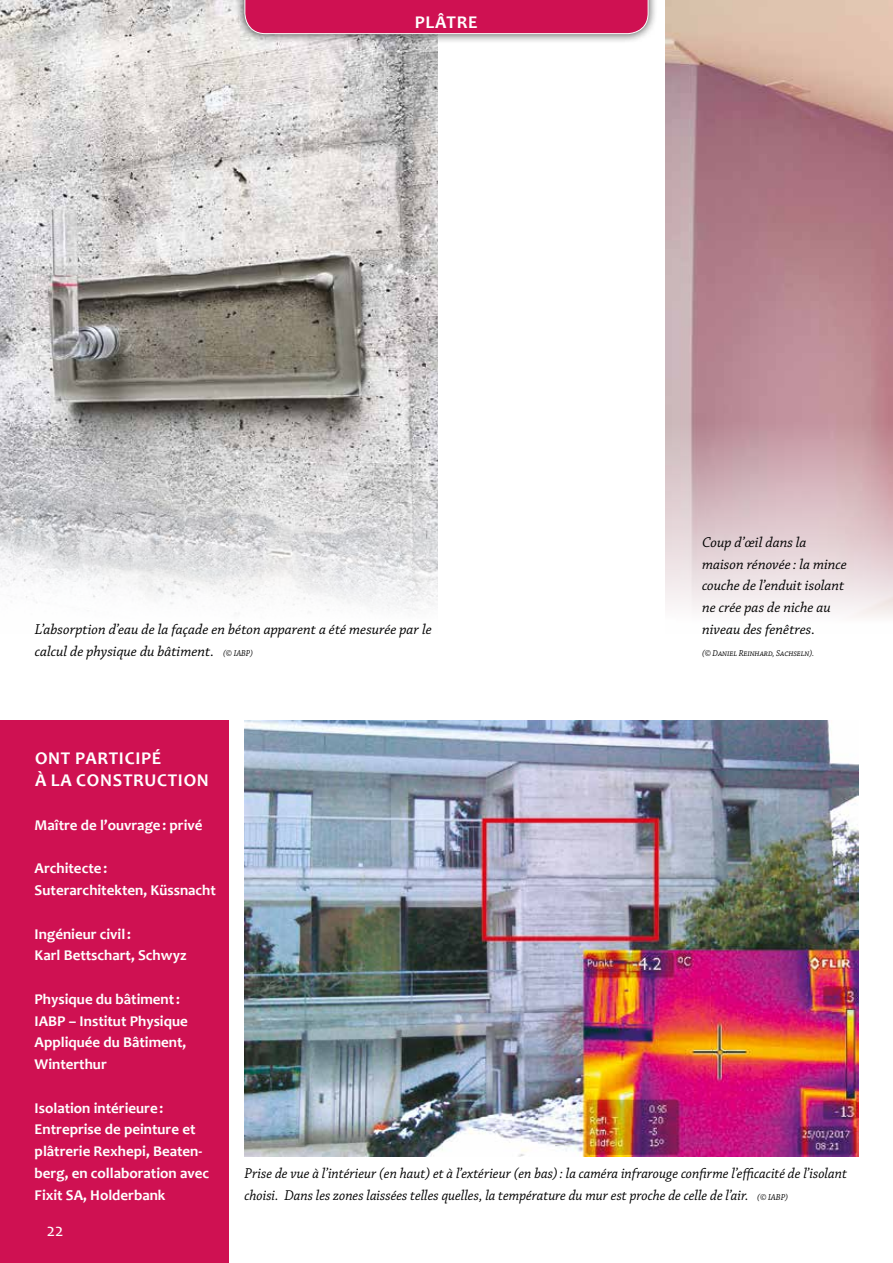
<style>
.page{position:relative;width:893px;height:1263px;background:#fff}
.page>*{position:absolute;margin:0;border:0;box-sizing:border-box;transform-origin:0 0}
.t1{font:700 18px/21.8px "Candara";letter-spacing:.04em;color:#fff}
.t2{font:18px "Candara";color:#fff}
.t3{font:700 15px/21.8px "Candara";color:#fff}
.t4{font:italic 15px/21.8px "Chaparral Pro";color:#000;scale:.95 1}
.t5{font:italic 15px/21.8px "Chaparral Pro";color:#000}
.t6{font:italic 9px "Chaparral Pro";color:#000;scale:.92 1}
.s1{font-size:9px}
</style>
<div class="page">
<div style="left:0;top:721px;width:228px;height:542px;background:#cf1152"></div>
<img style="left:0;top:0;width:438px;height:612px">
<img style="left:665px;top:0;width:228px;height:617px">
<div style="left:235px;top:0;width:423px;height:44px;background:#000;opacity:.75"></div>
<div style="left:244px;top:0;width:405px;height:34px;background:#cf1152"></div>
<img style="left:244px;top:721px;width:615px;height:435px">
<p class="t1" style="left:415px;top:11px;width:64px">PLÂTRE</p>
<p class="t5" style="left:35px;top:619px;width:399px">L’absorption d’eau de la façade en béton apparent a été mesurée par le calcul de physique du bâtiment. <span class="s1">(© IABP)</span></p>
<p class="t5" style="left:702px;top:532px;width:146px">Coup d’œil dans la maison rénovée : la mince couche de l’enduit isolant ne crée pas de niche au niveau des fenêtres.</p>
<p class="t6" style="left:702px;top:648px;width:123px">(© Daniel Reinhard, Sachseln).</p>
<p class="t1" style="left:35px;top:747px;width:175px">ONT PARTICIPÉ<br>À LA CONSTRUCTION</p>
<p class="t3" style="left:35px;top:814px;width:169px">Maître de l’ouvrage: privé</p>
<p class="t3" style="left:35px;top:857px;width:183px">Architecte:<br>Suterarchitekten, Küssnacht</p>
<p class="t3" style="left:35px;top:922px;width:153px">Ingénieur civil:<br>Karl Bettschart, Schwyz</p>
<p class="t3" style="left:35px;top:988px;width:155px">Physique du bâtiment:<br>IABP – Institut Physique<br>Appliquée du Bâtiment,<br>Winterthur</p>
<p class="t3" style="left:35px;top:1096px;width:176px">Isolation intérieure:<br>Entreprise de peinture et plâtrerie Rexhepi, Beaten&shy;berg, en collaboration avec<br>Fixit SA, Holderbank</p>
<p class="t2" style="left:47px;top:1218px;width:18px">22</p>
<p class="t4" style="left:244px;top:1163px;width:636px">Prise de vue à l’intérieur (en haut) et à l’extérieur (en bas): la caméra infrarouge confirme l’efficacité de l’isolant choisi. Dans les zones laissées telles quelles, la température du mur est proche de celle de l’air. <span class="s1">(© IABP)</span></p>
</div>
